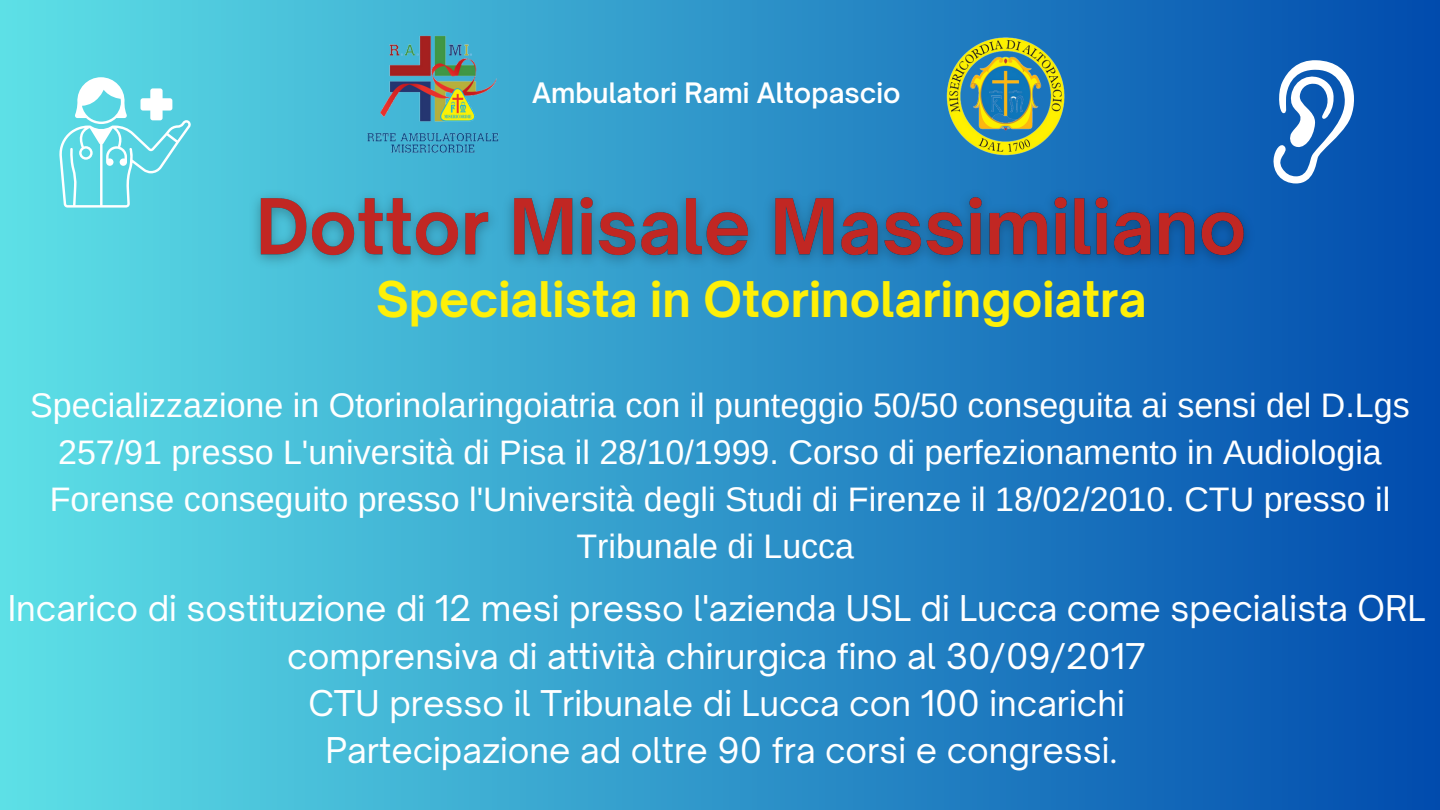
<style>
.page{position:relative;width:1440px;height:810px;background:#fff}
.page>*{position:absolute;margin:0;border:0;box-sizing:border-box;transform-origin:0 0}
.t1{font:700 47px "Open Sauce One";color:#fef008}
.t2{font:34px/47.2px "Arimo";color:#fff;text-align:center}
.t3{font:34px/47.2px "Open Sauce One";color:#fff;text-align:center}
.t4{font:600 27px "Open Sauce One";color:#fff}
</style>
<div class="page">
<div style="left:0;top:0;width:1440px;height:810px;background:linear-gradient(to right,#5de0e6,#014bad)"></div>
<img style="left:360px;top:32px;width:145px;height:132px">
<img style="left:943px;top:34px;width:125px;height:128px">
<svg style="left:59px;top:77px;width:132px;height:131px"></svg>
<svg style="left:1272px;top:60px;width:87px;height:123px"></svg>
<img style="left:243px;top:181px;width:1024px;height:96px">
<p class="t4" style="left:532px;top:76px;width:370px">Ambulatori Rami Altopascio</p>
<p class="t1" style="left:376px;top:270px;width:772px">Specialista in Otorinolaringoiatra</p>
<p class="t2" style="left:30px;top:381px;width:1381px">Specializzazione in Otorinolaringoiatria con il punteggio 50/50 conseguita ai sensi del D.Lgs 257/91 presso L'università di Pisa il 28/10/1999. Corso di perfezionamento in Audiologia Forense conseguito presso l'Università degli Studi di Firenze il 18/02/2010. CTU presso il Tribunale di Lucca</p>
<p class="t3" style="left:8px;top:585px;width:1419px">Incarico di sostituzione di 12 mesi presso l'azienda USL di Lucca come specialista ORL comprensiva di attività chirurgica fino al 30/09/2017</p>
<p class="t3" style="left:309px;top:679px;width:818px">CTU presso il Tribunale di Lucca con 100 incarichi</p>
<p class="t3" style="left:325px;top:727px;width:794px">Partecipazione ad oltre 90 fra corsi e congressi.</p>
</div>
